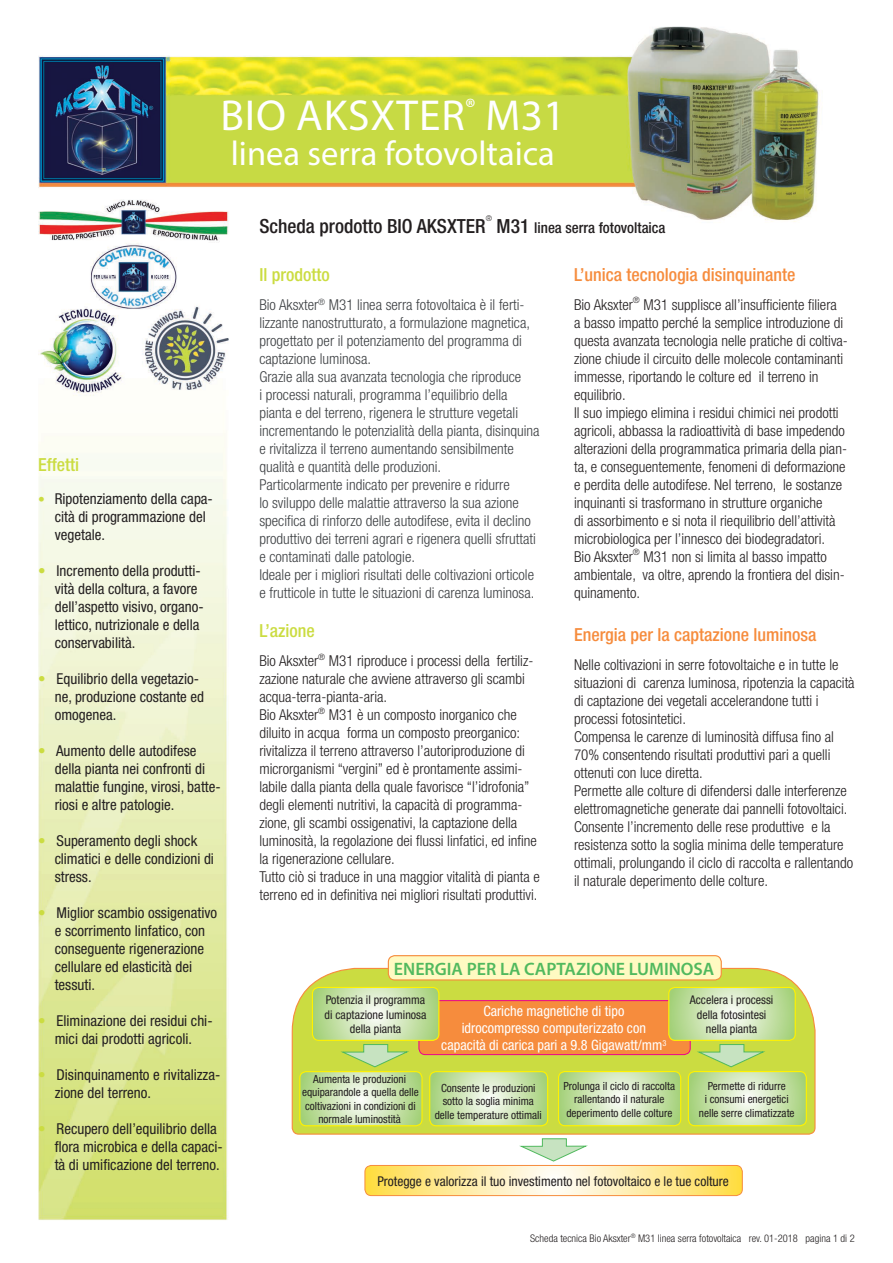
<style>
.page{position:relative;width:893px;height:1263px;background:#fff}
.page>*{position:absolute;margin:0;border:0;box-sizing:border-box;transform-origin:0 0}
.t1{font:43.5px "Myriad Pro";letter-spacing:.02em;color:#fff}
.t2{font:34.5px "Myriad Pro";color:#fff}
.t3{font:500 condensed 19.5px "Helvetica Neue";color:#231f20}
.t4{font:500 condensed 18px "Helvetica Neue";color:#f68c3d}
.t5{font:600 18px "Myriad Pro";color:#51b95e}
.t6{font:500 condensed 18px "Helvetica Neue";color:#cbdc41}
.t7{font:300 condensed 15px/18px "Helvetica Neue";color:#231f20}
.t8{font:300 condensed 15px/18px "Helvetica Neue";color:#3d4043}
.t9{font:condensed 15px/18px "Helvetica Neue";color:#231f20}
.t10{font:500 condensed 15px "Helvetica Neue";color:#231f20}
.t11{font:condensed 14.25px/17.1px "Helvetica Neue";color:#fff;text-align:center}
.t12{font:condensed 13.5px "Helvetica Neue";color:#231f20}
.t13{font:condensed 12px/14.4px "Helvetica Neue";color:#231f20;text-align:center}
.t14{font:condensed 11.25px/13.5px "Helvetica Neue";color:#231f20;text-align:center}
.t15{font:300 condensed 10.5px "Helvetica Neue";color:#231f20}
.t16{font:300 condensed 7.8px "Helvetica Neue";color:#231f20}
.s1{font-size:13.5px;color:#cbdc41}
.s2{color:#cbdc41}
.s3{font-size:19.5px}
</style>
<div class="page">
<img style="left:38px;top:26px;width:781px;height:1194px">
<svg style="left:291px;top:967px;width:525px;height:168px;background:#d7da5b"></svg>
<div style="left:419px;top:1000px;width:271px;height:54px;background:#f68c3d;border-radius:6px"></div>
<div style="left:364px;top:1165px;width:379px;height:31px;border:1px solid #f68c3d;border-radius:6px"></div>
<svg style="left:365px;top:1138px;width:377px;height:57px"></svg>
<svg style="left:300px;top:987px;width:248px;height:139px"></svg>
<svg style="left:558px;top:987px;width:248px;height:139px"></svg>
<div style="left:388px;top:956px;width:333px;height:24px;background:#fffac2;border-radius:6px"></div>
<div style="left:388px;top:955px;width:334px;height:25px;border:1px solid #f68c3d;border-radius:6px"></div>
<h1 class="t1" style="left:220px;top:89px;width:347px">BIO AKSXTER<sup>®</sup> M31</h1>
<h2 class="t2" style="left:231px;top:132px;width:326px">linea serra fotovoltaica</h2>
<p class="t6" style="left:38px;top:454px;width:43px">Effetti</p>
<p class="t9" style="left:55px;top:490px;width:160px;text-indent:-16px"><span class="s1">•</span> Ripotenziamento della capa&shy;cità di programmazione del vegetale.</p>
<p class="t9" style="left:55px;top:562px;width:151px;text-indent:-16px"><span class="s2">•</span> Incremento della produtti&shy;vità della coltura, a favore dell’aspetto visivo, organo&shy;lettico, nutrizionale e della conservabilità.</p>
<p class="t9" style="left:55px;top:670px;width:151px;text-indent:-16px"><span class="s2">•</span> Equilibrio della vegetazio&shy;ne, produzione costante ed omogenea.</p>
<p class="t9" style="left:55px;top:742px;width:168px;text-indent:-16px"><span class="s2">•</span> Aumento delle autodifese della pianta nei confronti di malattie fungine, virosi, batte&shy;riosi e altre patologie.</p>
<p class="t9" style="left:55px;top:832px;width:161px;text-indent:-16px"><span class="s2">•</span> Superamento degli shock climatici e delle condizioni di stress.</p>
<p class="t9" style="left:55px;top:904px;width:164px;text-indent:-16px"><span class="s2">•</span> Miglior scambio ossigenativo e scorrimento linfatico, con conseguente rigenerazione cellulare ed elasticità dei tessuti.</p>
<p class="t9" style="left:38px;top:1012px;width:176px;text-align:center"><span class="s2">•</span> Eliminazione dei residui chi&shy;mici dai prodotti agricoli.</p>
<p class="t9" style="left:55px;top:1066px;width:167px;text-indent:-16px"><span class="s2">•</span> Disinquinamento e rivitalizza&shy;zione del terreno.</p>
<p class="t9" style="left:55px;top:1120px;width:170px;text-indent:-16px"><span class="s2">•</span> Recupero dell’equilibrio della flora microbica e della capaci&shy;tà di umificazione del terreno.</p>
<p class="t16" style="left:486px;top:214px;width:8px">®</p>
<h3 class="t3" style="left:259px;top:215px;width:228px">Scheda prodotto BIO AKSXTER</h3>
<p class="t10" style="left:497px;top:219px;width:170px"><span class="s3">M31</span> linea serra fotovoltaica</p>
<p class="t6" style="left:259px;top:264px;width:72px">Il prodotto</p>
<p class="t8" style="left:259px;top:295px;width:282px">Bio Aksxter<sup>®</sup> M31 linea serra fotovoltaica è il ferti&shy;lizzante nanostrutturato, a formulazione magnetica, progettato per il potenziamento del programma di captazione luminosa.<br>Grazie alla sua avanzata tecnologia che riproduce<br>i processi naturali, programma l’equilibrio della pianta e del terreno, rigenera le strutture vegetali incrementando le potenzialità della pianta, disinquina e rivitalizza il terreno aumentando sensibilmente qualità e quantità delle produzioni.<br>Particolarmente indicato per prevenire e ridurre<br>lo sviluppo delle malattie attraverso la sua azione specifica di rinforzo delle autodifese, evita il declino produttivo dei terreni agrari e rigenera quelli sfruttati e contaminati dalle patologie.<br>Ideale per i migliori risultati delle coltivazioni orticole e frutticole in tutte le situazioni di carenza luminosa.</p>
<p class="t6" style="left:259px;top:620px;width:57px">L’azione</p>
<p class="t7" style="left:259px;top:652px;width:282px">Bio Aksxter<sup>®</sup> M31 riproduce i processi della fertiliz&shy;zazione naturale che avviene attraverso gli scambi acqua-terra-pianta-aria.<br>Bio Aksxter<sup>®</sup> M31 è un composto inorganico che diluito in acqua forma un composto preorganico: rivitalizza il terreno attraverso l’autoriproduzione di microrganismi “vergini” ed è prontamente assimi&shy;labile dalla pianta della quale favorisce “l’idrofonia” degli elementi nutritivi, la capacità di programma&shy;zione, gli scambi ossigenativi, la captazione della luminosità, la regolazione dei flussi linfatici, ed infine la rigenerazione cellulare.<br>Tutto ciò si traduce in una maggior vitalità di pianta e terreno ed in definitiva nei migliori risultati produttivi.</p>
<p class="t4" style="left:574px;top:264px;width:223px">L’unica tecnologia disinquinante</p>
<p class="t7" style="left:574px;top:295px;width:275px">Bio Aksxter<sup>®</sup> M31 supplisce all’insufficiente filiera<br>a basso impatto perché la semplice introduzione di questa avanzata tecnologia nelle pratiche di coltiva&shy;zione chiude il circuito delle molecole contaminanti immesse, riportando le colture ed il terreno in equilibrio.<br>Il suo impiego elimina i residui chimici nei prodotti agricoli, abbassa la radioattività di base impedendo alterazioni della programmatica primaria della pian&shy;ta, e conseguentemente, fenomeni di deformazione e perdita delle autodifese. Nel terreno, le sostanze inquinanti si trasformano in strutture organiche<br>di assorbimento e si nota il riequilibrio dell’attività microbiologica per l’innesco dei biodegradatori.<br>Bio Aksxter<sup>®</sup> M31 non si limita al basso impatto ambientale, va oltre, aprendo la frontiera del disin&shy;quinamento.</p>
<p class="t4" style="left:574px;top:624px;width:244px">Energia per la captazione luminosa</p>
<p class="t7" style="left:574px;top:655px;width:282px">Nelle coltivazioni in serre fotovoltaiche e in tutte le situazioni di carenza luminosa, ripotenzia la capacità di captazione dei vegetali accelerandone tutti i processi fotosintetici.<br>Compensa le carenze di luminosità diffusa fino al 70% consentendo risultati produttivi pari a quelli ottenuti con luce diretta.<br>Permette alle colture di difendersi dalle interferenze elettromagnetiche generate dai pannelli fotovoltaici.<br>Consente l’incremento delle rese produttive e la resistenza sotto la soglia minima delle temperature ottimali, prolungando il ciclo di raccolta e rallentando il naturale deperimento delle colture.</p>
<p class="t5" style="left:394px;top:957px;width:322px">ENERGIA PER LA CAPTAZIONE LUMINOSA</p>
<p class="t13" style="left:325px;top:993px;width:103px">Potenzia il programma di captazione luminosa della pianta</p>
<p class="t14" style="left:302px;top:1072px;width:118px">Aumenta le produzioni equiparandole a quella delle coltivazioni in condizioni di normale luminostità</p>
<p class="t11" style="left:441px;top:1002px;width:227px">Cariche magnetiche di tipo<br>idrocompresso computerizzato con capacità di carica pari a 9.8 Gigawatt/mm<sup>3</sup></p>
<p class="t14" style="left:435px;top:1081px;width:109px">Consente le produzioni sotto la soglia minima delle temperature ottimali</p>
<p class="t14" style="left:563px;top:1079px;width:113px">Prolunga il ciclo di raccolta rallentando il naturale deperimento delle colture</p>
<p class="t13" style="left:690px;top:992px;width:85px">Accelera i processi della fotosintesi nella pianta</p>
<p class="t14" style="left:699px;top:1079px;width:97px">Permette di ridurre<br>i consumi energetici nelle serre climatizzate</p>
<p class="t12" style="left:377px;top:1173px;width:353px">Protegge e valorizza il tuo investimento nel fotovoltaico e le tue colture</p>
<p class="t15" style="left:530px;top:1232px;width:326px">Scheda tecnica Bio Aksxter<sup>®</sup> M31 linea serra fotovoltaica rev. 01-2018 pagina 1 di 2</p>
</div>
